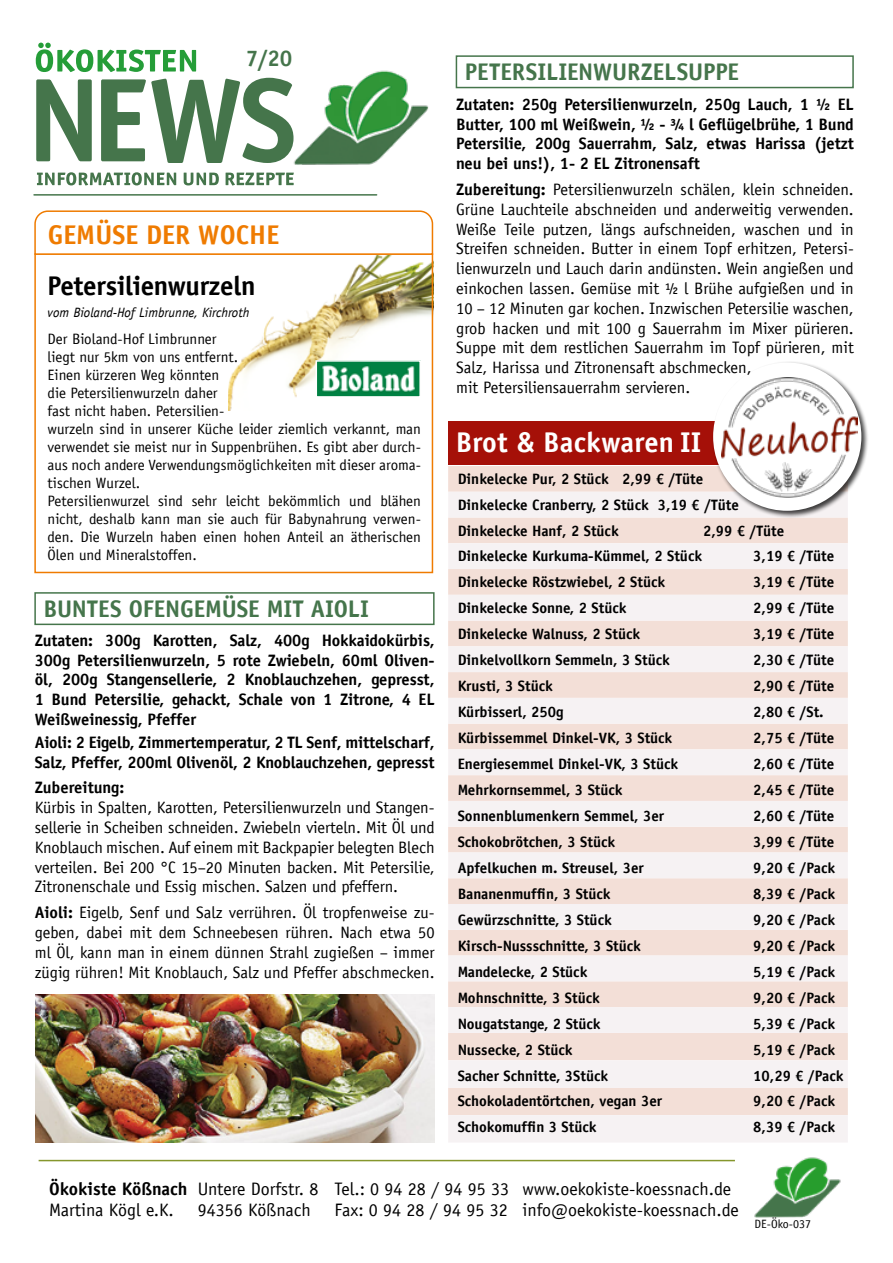
<style>
.page{position:relative;width:893px;height:1263px;background:#fff}
.page>*{position:absolute;margin:0;border:0;box-sizing:border-box;transform-origin:0 0}
.t1{font:700 28.5px "Officina Sans LT";letter-spacing:.01em;color:#fff}
.t2{font:700 27px "Officina Sans LT";letter-spacing:-.01em;color:#000}
.t3{font:700 27px "Officina Sans LT";color:#ef7b00}
.t4{font:700 24px "Officina Sans LT";letter-spacing:-.005em;color:#45754b}
.t5{font:700 22.5px "Officina Sans LT";color:#45754b}
.t6{font:18px/21.6px "Officina Sans LT";color:#000}
.t7{font:700 18px "Officina Sans LT";color:#000}
.t8{font:16.5px/19.8px "Officina Sans LT";color:#000;text-align:justify}
.t9{font:700 16.5px/19.8px "Officina Sans LT";letter-spacing:-.01em;color:#000;text-align:justify}
.t10{font:700 15px/26px "Officina Sans LT";color:#000}
.t11{font:15px/18px "Officina Sans LT";color:#000}
.t12{font:italic 13.5px "Officina Sans LT";color:#000}
.t13{font:12px "Officina Sans LT";color:#000}
.s1{font-weight:700}
</style>
<div class="page">
<img style="left:229px;top:256px;width:205px;height:154px">
<div style="left:34px;top:253px;width:399px;height:320px;border:2px solid #ef7b00"></div>
<svg style="left:36px;top:43px;width:160px;height:29px"></svg>
<svg style="left:36px;top:78px;width:254px;height:85px"></svg>
<img style="left:290px;top:70px;width:139px;height:95px">
<svg style="left:37px;top:172px;width:257px;height:13px"></svg>
<hr style="left:34px;top:194px;width:343px;height:2px;background:#45754b">
<div style="left:456px;top:55px;width:398px;height:33px;border:2px solid #45754b"></div>
<div style="left:34px;top:592px;width:401px;height:33px;border:2px solid #45754b"></div>
<svg style="left:34px;top:210px;width:400px;height:46px"></svg>
<img style="left:318px;top:363px;width:100px;height:32px">
<div style="left:315px;top:360px;width:106px;height:38px;border:2px solid #fff"></div>
<div style="left:448px;top:466px;width:264px;height:26px;background:#f3dfd7"></div>
<svg style="left:448px;top:492px;width:400px;height:650px;fill:#f6f2f3"></svg>
<div style="left:448px;top:421px;width:399px;height:44px;background:#a51008"></div>
<div style="left:712px;top:361px;width:157px;height:157px;background:#000;opacity:.75"></div>
<div style="left:713px;top:362px;width:148px;height:149px;background:#fff;border-radius:50%"></div>
<img style="left:721px;top:377px;width:137px;height:121px">
<img style="left:754px;top:1157px;width:87px;height:60px">
<hr style="left:39px;top:1160px;width:696px;height:1px;background:#85962c">
<img style="left:36px;top:994px;width:399px;height:148px">
<h3 class="t5" style="left:246px;top:44px;width:48px">7/20</h3>
<h2 class="t3" style="left:48px;top:217px;width:233px">GEMÜSE DER WOCHE</h2>
<h2 class="t2" style="left:48px;top:269px;width:209px">Petersilienwurzeln</h2>
<p class="t12" style="left:48px;top:305px;width:203px">vom Bioland-Hof Limbrunne, Kirchroth</p>
<p class="t11" style="left:48px;top:330px;width:375px">Der Bioland-Hof Limbrunner<br>liegt nur 5km von uns entfernt.<br>Einen kürzeren Weg könnten<br>die Petersilienwurzeln daher<br>fast nicht haben. Petersilien-<br>wurzeln sind in unserer Küche leider ziemlich verkannt, man verwendet sie meist nur in Suppenbrühen. Es gibt aber durch&shy;aus noch andere Verwendungsmöglichkeiten mit dieser aroma&shy;tischen Wurzel.<br>Petersilienwurzel sind sehr leicht bekömmlich und blähen nicht, deshalb kann man sie auch für Babynahrung verwen&shy;den. Die Wurzeln haben einen hohen Anteil an ätherischen Ölen und Mineralstoffen.</p>
<h3 class="t4" style="left:44px;top:594px;width:327px">BUNTES OFENGEMÜSE MIT AIOLI</h3>
<p class="t9" style="left:35px;top:630px;width:401px">Zutaten: 300g Karotten, Salz, 400g Hokkaidokürbis, 300g Petersilienwurzeln, 5 rote Zwiebeln, 60ml Oliven&shy;öl, 200g Stangensellerie, 2 Knoblauchzehen, gepresst, 1 Bund Petersilie, gehackt, Schale von 1 Zitrone, 4 EL Weißweinessig, Pfeffer</p>
<p class="t9" style="left:35px;top:732px;width:401px">Aioli: 2 Eigelb, Zimmertemperatur, 2 TL Senf, mittelscharf,<br>Salz, Pfeffer, 200ml Olivenöl, 2 Knoblauchzehen, gepresst</p>
<p class="t9" style="left:35px;top:778px;width:91px">Zubereitung:</p>
<p class="t8" style="left:35px;top:798px;width:401px">Kürbis in Spalten, Karotten, Petersilienwurzeln und Stangen&shy;sellerie in Scheiben schneiden. Zwiebeln vierteln. Mit Öl und Knoblauch mischen. Auf einem mit Backpapier belegten Blech verteilen. Bei 200 °C 15–20 Minuten backen. Mit Petersilie, Zitronenschale und Essig mischen. Salzen und pfeffern.</p>
<p class="t8" style="left:35px;top:903px;width:401px"><span class="s1">Aioli:</span> Eigelb, Senf und Salz verrühren. Öl tropfenweise zu&shy;geben, dabei mit dem Schneebesen rühren. Nach etwa 50 ml Öl, kann man in einem dünnen Strahl zugießen – immer zügig rühren! Mit Knoblauch, Salz und Pfeffer abschmecken.</p>
<h3 class="t4" style="left:465px;top:57px;width:276px">PETERSILIENWURZELSUPPE</h3>
<p class="t9" style="left:456px;top:94px;width:399px">Zutaten: 250g Petersilienwurzeln, 250g Lauch, 1 ½ EL Butter, 100 ml Weißwein, ½ - ¾ l Geflügelbrühe, 1 Bund Petersilie, 200g Sauerrahm, Salz, etwas Harissa (jetzt neu bei uns!), 1- 2 EL Zitronensaft</p>
<p class="t8" style="left:456px;top:179px;width:399px;text-align:left"><span class="s1">Zubereitung:</span> Petersilienwurzeln schälen, klein schneiden.<br>Grüne Lauchteile abschneiden und anderweitig verwenden.<br>Weiße Teile putzen, längs aufschneiden, waschen und in Streifen schneiden. Butter in einem Topf erhitzen, Petersi&shy;lienwurzeln und Lauch darin andünsten. Wein angießen und einkochen lassen. Gemüse mit ½ l Brühe aufgießen und in 10 – 12 Minuten gar kochen. Inzwischen Petersilie waschen, grob hacken und mit 100 g Sauerrahm im Mixer pürieren.<br>Suppe mit dem restlichen Sauerrahm im Topf pürieren, mit Salz, Harissa und Zitronensaft abschmecken,<br>mit Petersiliensauerrahm servieren.</p>
<h1 class="t1" style="left:456px;top:424px;width:247px">Brot &amp; Backwaren II</h1>
<p class="t10" style="left:458px;top:465px;width:283px">Dinkelecke Pur, 2 Stück 2,99 € /Tüte<br>Dinkelecke Cranberry, 2 Stück 3,19 € /Tüte<br>Dinkelecke Hanf, 2 Stück</p>
<p class="t10" style="left:703px;top:517px;width:83px">2,99 € /Tüte</p>
<p class="t10" style="left:458px;top:543px;width:246px">Dinkelecke Kurkuma-Kümmel, 2 Stück</p>
<p class="t10" style="left:753px;top:543px;width:83px">3,19 € /Tüte</p>
<p class="t10" style="left:458px;top:569px;width:209px">Dinkelecke Röstzwiebel, 2 Stück</p>
<p class="t10" style="left:753px;top:569px;width:83px">3,19 € /Tüte</p>
<p class="t10" style="left:458px;top:595px;width:170px">Dinkelecke Sonne, 2 Stück</p>
<p class="t10" style="left:753px;top:595px;width:83px">2,99 € /Tüte</p>
<p class="t10" style="left:458px;top:621px;width:184px">Dinkelecke Walnuss, 2 Stück</p>
<p class="t10" style="left:753px;top:621px;width:83px">3,19 € /Tüte</p>
<p class="t10" style="left:458px;top:647px;width:214px">Dinkelvollkorn Semmeln, 3 Stück</p>
<p class="t10" style="left:753px;top:647px;width:83px">2,30 € /Tüte</p>
<p class="t10" style="left:458px;top:673px;width:97px">Krusti, 3 Stück</p>
<p class="t10" style="left:753px;top:673px;width:83px">2,90 € /Tüte</p>
<p class="t10" style="left:458px;top:699px;width:108px">Kürbisserl, 250g</p>
<p class="t10" style="left:753px;top:699px;width:72px">2,80 € /St.</p>
<p class="t10" style="left:458px;top:725px;width:216px">Kürbissemmel Dinkel-VK, 3 Stück</p>
<p class="t10" style="left:753px;top:725px;width:83px">2,75 € /Tüte</p>
<p class="t10" style="left:458px;top:751px;width:222px">Energiesemmel Dinkel-VK, 3 Stück</p>
<p class="t10" style="left:753px;top:751px;width:83px">2,60 € /Tüte</p>
<p class="t10" style="left:458px;top:777px;width:167px">Mehrkornsemmel, 3 Stück</p>
<p class="t10" style="left:753px;top:777px;width:83px">2,45 € /Tüte</p>
<p class="t10" style="left:458px;top:803px;width:208px">Sonnenblumenkern Semmel, 3er</p>
<p class="t10" style="left:753px;top:803px;width:83px">2,60 € /Tüte</p>
<p class="t10" style="left:458px;top:829px;width:159px">Schokobrötchen, 3 Stück</p>
<p class="t10" style="left:753px;top:829px;width:83px">3,99 € /Tüte</p>
<p class="t10" style="left:458px;top:855px;width:188px">Apfelkuchen m. Streusel, 3er</p>
<p class="t10" style="left:753px;top:855px;width:83px">9,20 € /Pack</p>
<p class="t10" style="left:458px;top:880px;width:155px">Bananenmuffin, 3 Stück</p>
<p class="t10" style="left:753px;top:880px;width:83px">8,39 € /Pack</p>
<p class="t10" style="left:458px;top:906px;width:156px">Gewürzschnitte, 3 Stück</p>
<p class="t10" style="left:753px;top:906px;width:83px">9,20 € /Pack</p>
<p class="t10" style="left:458px;top:932px;width:185px">Kirsch-Nussschnitte, 3 Stück</p>
<p class="t10" style="left:753px;top:932px;width:83px">9,20 € /Pack</p>
<p class="t10" style="left:458px;top:958px;width:131px">Mandelecke, 2 Stück</p>
<p class="t10" style="left:753px;top:958px;width:83px">5,19 € /Pack</p>
<p class="t10" style="left:458px;top:984px;width:144px">Mohnschnitte, 3 Stück</p>
<p class="t10" style="left:753px;top:984px;width:83px">9,20 € /Pack</p>
<p class="t10" style="left:458px;top:1010px;width:145px">Nougatstange, 2 Stück</p>
<p class="t10" style="left:753px;top:1010px;width:83px">5,39 € /Pack</p>
<p class="t10" style="left:458px;top:1036px;width:117px">Nussecke, 2 Stück</p>
<p class="t10" style="left:753px;top:1036px;width:83px">5,19 € /Pack</p>
<p class="t10" style="left:458px;top:1062px;width:152px">Sacher Schnitte, 3Stück</p>
<p class="t10" style="left:753px;top:1062px;width:92px">10,29 € /Pack</p>
<p class="t10" style="left:458px;top:1088px;width:206px">Schokoladentörtchen, vegan 3er</p>
<p class="t10" style="left:753px;top:1088px;width:83px">9,20 € /Pack</p>
<p class="t10" style="left:458px;top:1114px;width:140px">Schokomuffin 3 Stück</p>
<p class="t10" style="left:753px;top:1114px;width:83px">8,39 € /Pack</p>
<p class="t7" style="left:49px;top:1177px;width:140px">Ökokiste Kößnach</p>
<p class="t6" style="left:49px;top:1199px;width:126px">Martina Kögl e.K.</p>
<p class="t6" style="left:198px;top:1178px;width:122px">Untere Dorfstr. 8<br>94356 Kößnach</p>
<p class="t6" style="left:334px;top:1178px;width:176px">Tel.: 0 94 28 / 94 95 33<br>Fax: 0 94 28 / 94 95 32</p>
<p class="t6" style="left:522px;top:1178px;width:218px">www.oekokiste-koessnach.de info@oekokiste-koessnach.de</p>
<p class="t13" style="left:755px;top:1216px;width:58px">DE-Öko-037</p>
</div>
